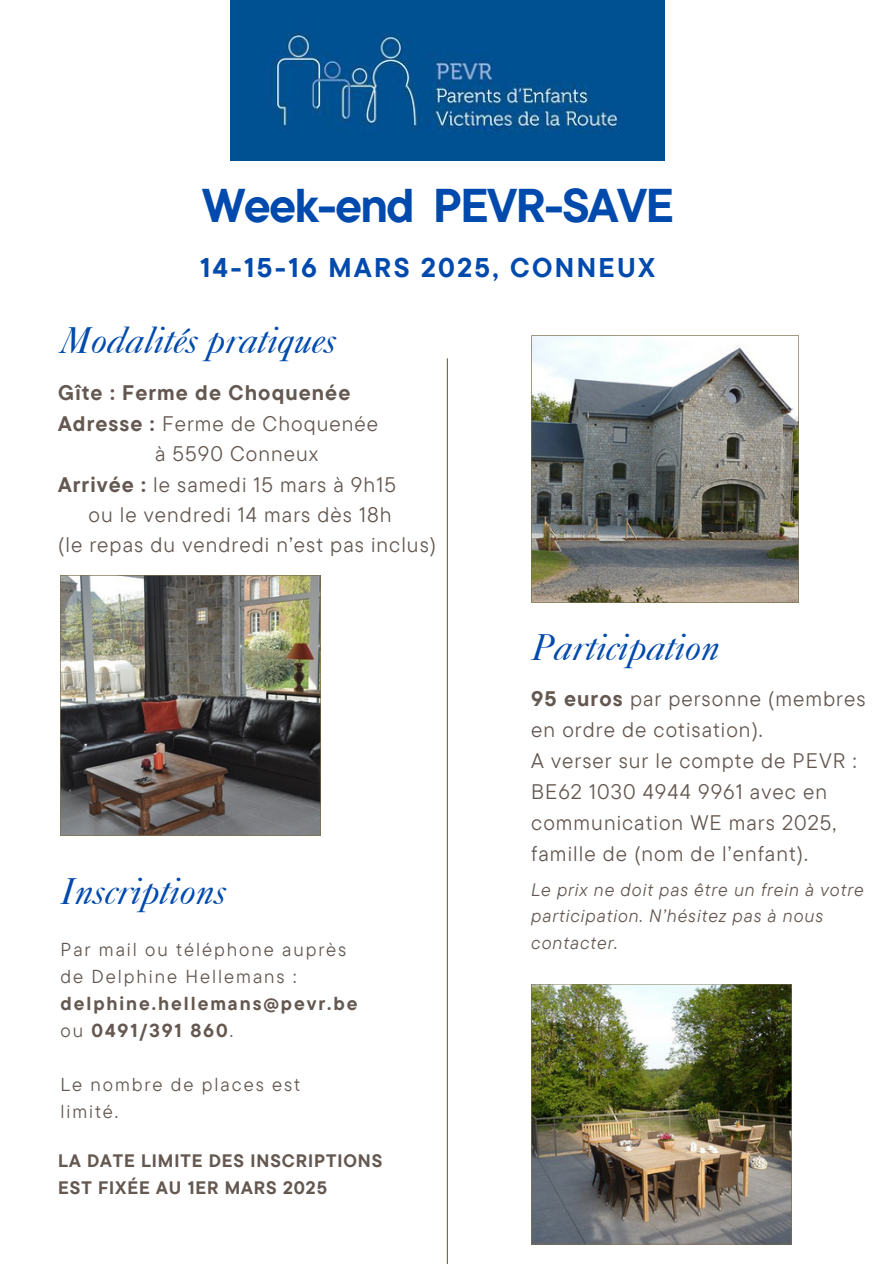
<style>
.page{position:relative;width:894px;height:1264px;background:#fff}
.page>*{position:absolute;margin:0;border:0;box-sizing:border-box;transform-origin:0 0}
.t1{font:700 47.1px "TT Commons Pro";letter-spacing:-.04em;color:#004aad}
.t2{font:italic 37.5px "Caslon 540 LT Std";letter-spacing:-.01em;color:#004aad}
.t3{font:700 27px "TT Commons Pro";letter-spacing:.09em;color:#004aad}
.t4{font:21px/31.2px "TT Commons Pro";letter-spacing:.05em;color:#645851}
.t5{font:700 21px "TT Commons Pro";letter-spacing:.05em;color:#645851}
.t6{font:18.75px/27.2px "TT Commons Pro";letter-spacing:.105em;color:#645851}
.t7{font:italic 18px/26.7px "TT Commons Pro";letter-spacing:.05em;color:#645851}
.t8{font:700 18px/27px "TT Commons Pro";letter-spacing:.05em;color:#645851}
.s1{font-weight:700}
</style>
<div class="page">
<hr style="left:446px;top:358px;width:2px;height:905px;background:#726646">
<img style="left:531px;top:335px;width:267px;height:268px">
<img style="left:60px;top:575px;width:261px;height:260px">
<img style="left:531px;top:984px;width:260px;height:260px">
<img style="left:230px;top:1px;width:434px;height:159px">
<h2 class="t1" style="left:202px;top:175px;width:473px">Week-end PEVR-SAVE</h2>
<h4 class="t3" style="left:200px;top:250px;width:456px">14-15-16 MARS 2025, CONNEUX</h4>
<p class="t2" style="left:60px;top:327px;width:278px">Modalités pratiques</p>
<h2 class="t5" style="left:58px;top:379px;width:293px">Gîte : Ferme de Choquenée</h2>
<h2 class="t4" style="left:58px;top:407px;width:321px"><span class="s1">Adresse :</span> Ferme de Choquenée</h2>
<h2 class="t4" style="left:155px;top:438px;width:165px">à 5590 Conneux</h2>
<h2 class="t4" style="left:58px;top:468px;width:339px"><span class="s1">Arrivée :</span> le samedi 15 mars à 9h15</h2>
<h2 class="t4" style="left:88px;top:498px;width:304px">ou le vendredi 14 mars dès 18h</h2>
<h2 class="t4" style="left:58px;top:529px;width:379px">(le repas du vendredi n’est pas inclus)</h2>
<h5 class="t2" style="left:60px;top:877px;width:167px">Inscriptions</h5>
<p class="t6" style="left:60px;top:935px;width:298px">Par mail ou téléphone auprès de Delphine Hellemans : <span class="s1">delphine.hellemans@pevr.be </span>ou <span class="s1">0491/391 860</span>.</p>
<p class="t6" style="left:60px;top:1070px;width:241px">Le nombre de places est limité.</p>
<h2 class="t8" style="left:58px;top:1147px;width:325px">LA DATE LIMITE DES INSCRIPTIONS<br>EST FIXÉE AU 1ER MARS 2025</h2>
<h4 class="t2" style="left:531px;top:633px;width:190px">Participation</h4>
<p class="t4" style="left:531px;top:682px;width:336px"><span class="s1">95 euros</span> par personne (membres en ordre de cotisation).<br>A verser sur le compte de PEVR :<br>BE62 1030 4944 9961 avec en communication WE mars 2025, famille de (nom de l’enfant).</p>
<p class="t7" style="left:531px;top:875px;width:334px">Le prix ne doit pas être un frein à votre participation. N’hésitez pas à nous contacter.</p>
</div>
